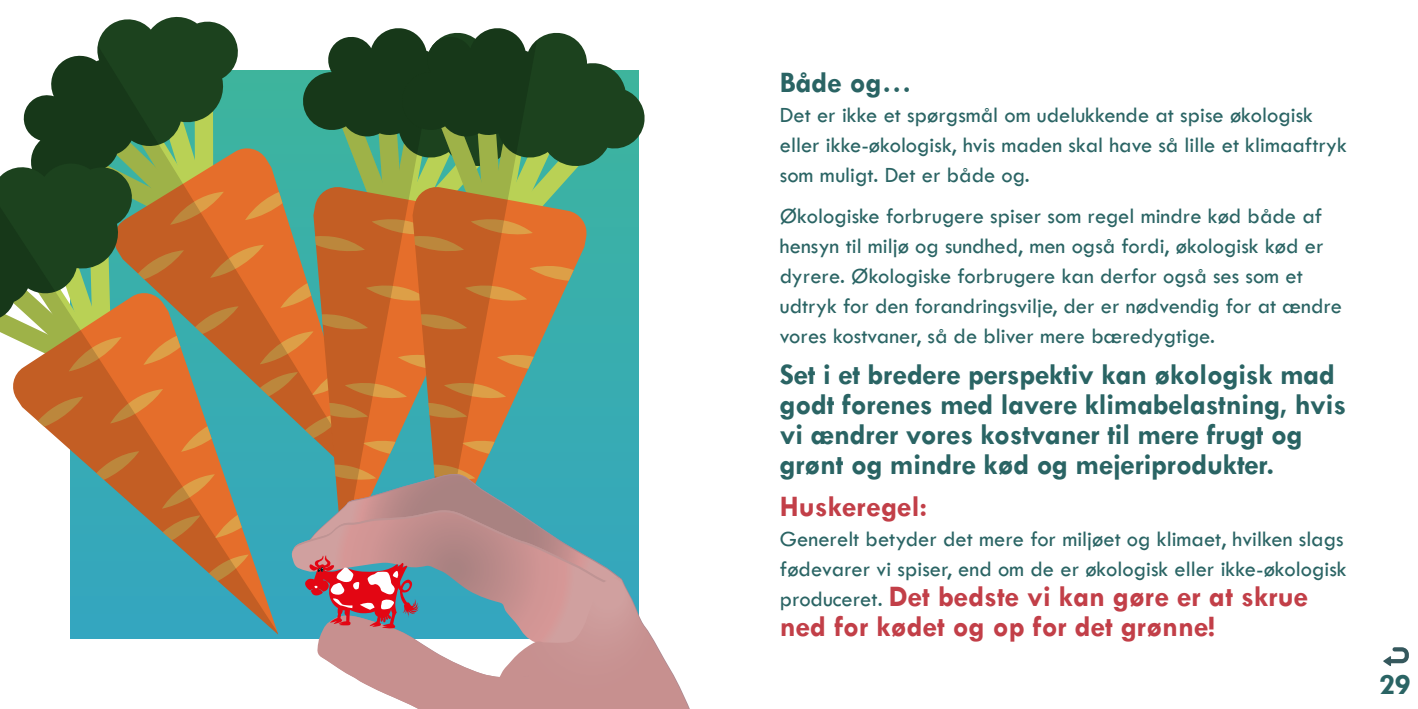
<style>
.page{position:relative;width:1418px;height:709px;background:#fff}
.page>*{position:absolute;margin:0;border:0;box-sizing:border-box;transform-origin:0 0}
.t1{font:700 30px/30px "Tw Cen";letter-spacing:-.01em;color:#2a6464}
.t2{font:700 30px/30px "Tw Cen";color:#c23f48}
.t3{font:22.5px/30px "Tw Cen";color:#2a6464}
.s1{font-weight:400;font-size:22.5px;color:#2a6464}
</style>
<div class="page">
<svg style="left:0;top:16px;width:645px;height:492px;background:#7d8560"></svg>
<svg style="left:0;top:194px;width:278px;height:441px;background:#99906f"></svg>
<svg style="left:299px;top:475px;width:324px;height:102px;background:#6b989b"></svg>
<svg style="left:291px;top:512px;width:327px;height:127px;background:#98959a"></svg>
<svg style="left:315px;top:577px;width:374px;height:132px"></svg>
<svg style="left:305px;top:555px;width:113px;height:73px;background:#a9707c"></svg>
<svg style="left:674px;top:647px;width:15px;height:19px"></svg>
<svg style="left:1383px;top:647px;width:25px;height:19px"></svg>
<h1 class="t1" style="left:780px;top:66px;width:133px">Både og…</h1>
<p class="t3" style="left:780px;top:99px;width:568px">Det er ikke et spørgsmål om udelukkende at spise økologisk eller ikke-økologisk, hvis maden skal have så lille et klimaaftryk som muligt. Det er både og.</p>
<p class="t3" style="left:780px;top:201px;width:564px">Økologiske forbrugere spiser som regel mindre kød både af hensyn til miljø og sundhed, men også fordi, økologisk kød er dyrere. Økologiske forbrugere kan derfor også ses som et udtryk for den forandringsvilje, der er nødvendig for at ændre vores kostvaner, så de bliver mere bæredygtige.</p>
<h1 class="t1" style="left:780px;top:359px;width:568px">Set i et bredere perspektiv kan økologisk mad godt forenes med lavere klimabelastning, hvis vi ændrer vores kostvaner til mere frugt og grønt og mindre kød og mejeriprodukter.</h1>
<h1 class="t2" style="left:780px;top:490px;width:149px">Huskeregel:</h1>
<p class="t3" style="left:780px;top:523px;width:568px">Generelt betyder det mere for miljøet og klimaet, hvilken slags fødevarer vi spiser, end om de er økologisk eller ikke-økologisk</p>
<h1 class="t2" style="left:780px;top:580px;width:529px"><span class="s1">produceret.</span> Det bedste vi kan gøre er at skrue ned for kødet og op for det grønne!</h1>
<h1 class="t1" style="left:1378px;top:669px;width:33px">29</h1>
</div>
